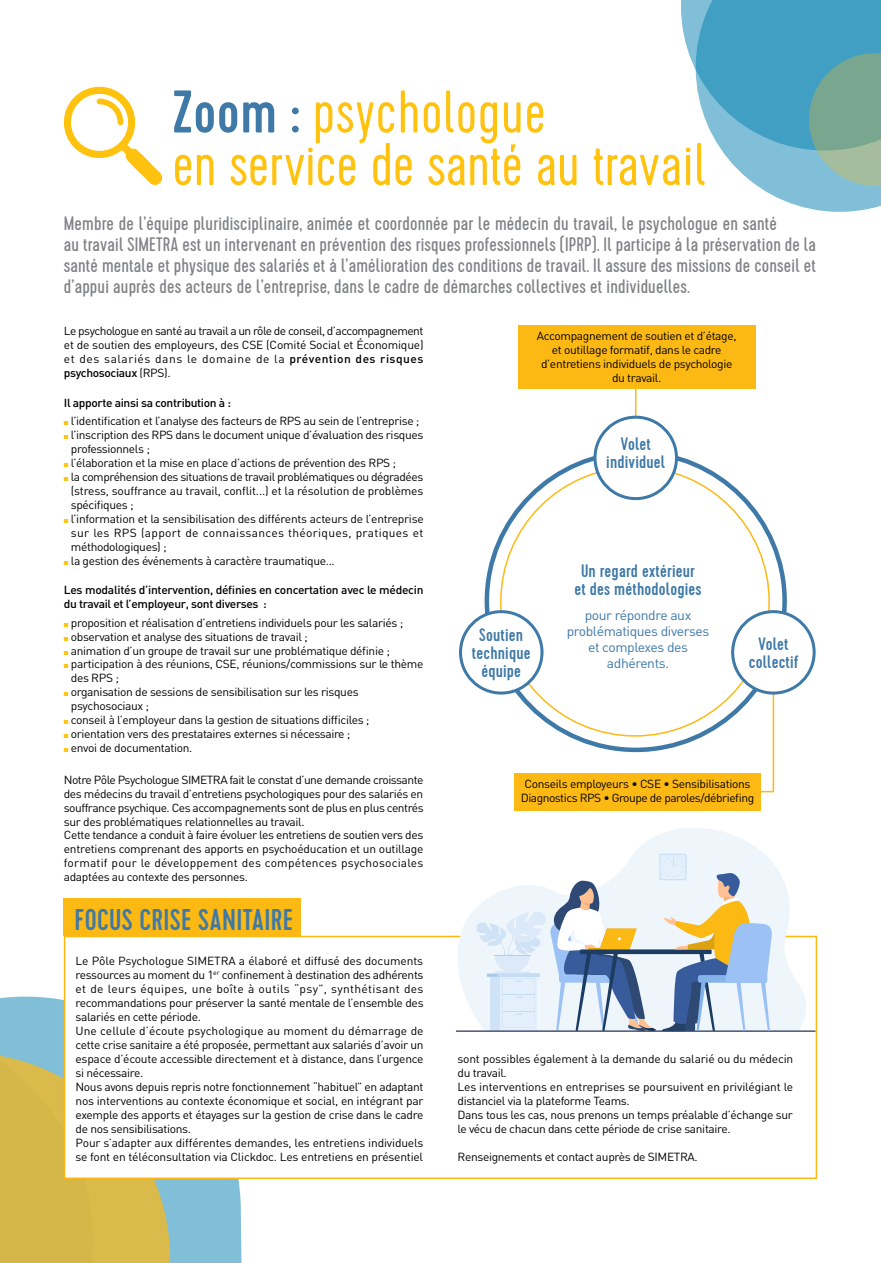
<style>
.page{position:relative;width:881px;height:1263px;background:#fff}
.page>*{position:absolute;margin:0;border:0;box-sizing:border-box;transform-origin:0 0}
.t1{font:300 60px/52.5px "Cervo W01";letter-spacing:.01em;color:#ffc20e}
.t2{font:500 30px "Cervo W01";letter-spacing:.01em;color:#3e79a8}
.t3{font:19.5px/21px "Cervo W01";letter-spacing:.01em;color:#808285}
.t4{font:500 18px/18px "Cervo W01";letter-spacing:.01em;color:#3e79a8;text-align:center}
.t5{font:13.5px/16.2px "DIN";letter-spacing:-.03em;color:#3e79a8;text-align:center}
.t6{font:11.7px/14px "DIN";letter-spacing:-.03em;color:#000}
.t7{font:500 11.7px/14px "DIN";letter-spacing:-.03em;color:#000}
.s1{font-weight:500;color:#3e79a8}
.s2{font-weight:500}
.s3{color:#ffc20e}
</style>
<div class="page">
<hr style="left:634px;top:374px;width:2px;height:52px;background:#fdb913">
<svg style="left:681px;top:0;width:199px;height:212px"></svg>
<div style="left:0;top:996px;width:242px;height:267px;background:#80bfd7"></div>
<svg style="left:0;top:1023px;width:170px;height:240px;background:#cab85a"></svg>
<svg style="left:63px;top:86px;width:100px;height:99px"></svg>
<div style="left:64px;top:898px;width:237px;height:38px;background:#fdb913"></div>
<div style="left:518px;top:325px;width:237px;height:64px;background:#fdb913"></div>
<div style="left:514px;top:773px;width:246px;height:37px;background:#fdb913"></div>
<div style="left:64px;top:936px;width:752px;height:243px;background:#fff;border:2px solid #fdb913"></div>
<svg style="left:442px;top:795px;width:376px;height:236px"></svg>
<div style="left:659px;top:854px;width:27px;height:26px;background:#d5e6fa;border-radius:2px"></div>
<div style="left:660px;top:855px;width:25px;height:24px;background:#e4effc;border-radius:2px"></div>
<hr style="left:455px;top:1030px;width:360px;height:2px;background:#3c4664">
<svg style="left:475px;top:857px;width:297px;height:175px;background:#ced6dd"></svg>
<div style="left:594px;top:417px;width:82px;height:82px;background:#fff;border-radius:50%"></div>
<div style="left:593px;top:416px;width:84px;height:84px;border:3px solid #3e79a8;border-radius:50%"></div>
<div style="left:459px;top:610px;width:84px;height:84px;border:3px solid #3e79a8;border-radius:50%"></div>
<svg style="left:734px;top:680px;width:40px;height:113px"></svg>
<div style="left:732px;top:612px;width:81px;height:81px;background:#fff;border-radius:50%"></div>
<div style="left:730px;top:610px;width:85px;height:84px;border:3px solid #3e79a8;border-radius:50%"></div>
<h1 class="t1" style="left:172px;top:88px;width:535px"><span class="s1">Zoom :</span> psychologue<br>en service de santé au travail</h1>
<p class="t3" style="left:64px;top:213px;width:753px">Membre de l’équipe pluridisciplinaire, animée et coordonnée par le médecin du travail, le psychologue en santé<br>au travail Simetra est un intervenant en prévention des risques professionnels (IPRP). Il participe à la préservation de la santé mentale et physique des salariés et à l’amélioration des conditions de travail. Il assure des missions de conseil et d’appui auprès des acteurs de l’entreprise, dans le cadre de démarches collectives et individuelles.</p>
<p class="t6" style="left:64px;top:323px;width:361px;text-align:justify">Le psychologue en santé au travail a un rôle de conseil, d’accompagnement et de soutien des employeurs, des CSE (Comité Social et Économique) et des salariés dans le domaine de la <span class="s2">prévention des risques psychosociaux</span> (RPS).</p>
<p class="t7" style="left:64px;top:395px;width:169px">Il apporte ainsi sa contribution à :</p>
<p class="t6" style="left:64px;top:414px;width:357px"><span class="s3">■</span> l’identification et l’analyse des facteurs de RPS au sein de l’entreprise ;</p>
<p class="t6" style="left:71px;top:428px;width:354px;text-indent:-7px"><span class="s3">■</span> l’inscription des RPS dans le document unique d’évaluation des risques professionnels ;</p>
<p class="t6" style="left:64px;top:456px;width:333px"><span class="s3">■</span> l’élaboration et la mise en place d’actions de prévention des RPS ;</p>
<p class="t6" style="left:71px;top:469px;width:354px;text-align:justify;text-indent:-7px"><span class="s3">■</span> la compréhension des situations de travail problématiques ou dégradées (stress, souffrance au travail, conflit...) et la résolution de problèmes spécifiques ;</p>
<p class="t6" style="left:71px;top:511px;width:354px;text-align:justify;text-indent:-7px"><span class="s3">■</span> l’information et la sensibilisation des différents acteurs de l’entreprise sur les RPS (apport de connaissances théoriques, pratiques et méthodologiques) ;</p>
<p class="t6" style="left:64px;top:553px;width:272px"><span class="s3">■</span> la gestion des événements à caractère traumatique...</p>
<p class="t7" style="left:64px;top:583px;width:361px">Les modalités d’intervention, définies en concertation avec le médecin du travail et l’employeur, sont diverses :</p>
<p class="t6" style="left:64px;top:615px;width:341px"><span class="s3">■</span> proposition et réalisation d’entretiens individuels pour les salariés ;</p>
<p class="t6" style="left:64px;top:629px;width:245px"><span class="s3">■</span> observation et analyse des situations de travail ;</p>
<p class="t6" style="left:64px;top:643px;width:327px"><span class="s3">■</span> animation d’un groupe de travail sur une problématique définie ;</p>
<p class="t6" style="left:71px;top:657px;width:354px;text-indent:-7px"><span class="s3">■</span> participation à des réunions, CSE, réunions/commissions sur le thème des RPS ;</p>
<p class="t6" style="left:71px;top:685px;width:289px;text-indent:-7px"><span class="s3">■</span> organisation de sessions de sensibilisation sur les risques psychosociaux ;</p>
<p class="t6" style="left:64px;top:713px;width:307px"><span class="s3">■</span> conseil à l’employeur dans la gestion de situations difficiles ;</p>
<p class="t6" style="left:64px;top:727px;width:288px"><span class="s3">■</span> orientation vers des prestataires externes si nécessaire ;</p>
<p class="t6" style="left:64px;top:741px;width:130px"><span class="s3">■</span> envoi de documentation.</p>
<p class="t6" style="left:64px;top:772px;width:132px">Notre Pôle Psychologue Simetra</p>
<p class="t6" style="left:64px;top:772px;width:361px;text-indent:166px">fait le constat d’une demande croissante des médecins du travail d’entretiens psychologiques pour des salariés en souffrance psychique. Ces accompagnements sont de plus en plus centrés sur des problématiques relationnelles au travail.<br>Cette tendance a conduit à faire évoluer les entretiens de soutien vers des entretiens comprenant des apports en psychoéducation et un outillage formatif pour le développement des compétences psychosociales adaptées au contexte des personnes.</p>
<h2 class="t2" style="left:74px;top:902px;width:220px">Focus crise sanitaire</h2>
<p class="t6" style="left:75px;top:954px;width:349px">Le Pôle Psychologue SIMETRA a élaboré et diffusé des documents ressources au moment du 1<sup>er</sup> confinement à destination des adhérents et de leurs équipes, une boîte à outils “psy”, synthétisant des recommandations pour préserver la santé mentale de l’ensemble des salariés en cette période.<br>Une cellule d’écoute psychologique au moment du démarrage de cette crise sanitaire a été proposée, permettant aux salariés d’avoir un espace d’écoute accessible directement et à distance, dans l’urgence si nécessaire.<br>Nous avons depuis repris notre fonctionnement “habituel” en adaptant nos interventions au contexte économique et social, en intégrant par exemple des apports et étayages sur la gestion de crise dans le cadre de nos sensibilisations.<br>Pour s’adapter aux différentes demandes, les entretiens individuels se font en téléconsultation via Clickdoc. Les entretiens en présentiel</p>
<p class="t6" style="left:536px;top:329px;width:201px;text-align:center">Accompagnement de soutien et d’étage, et outillage formatif, dans le cadre d’entretiens individuels de psychologie du travail.</p>
<h3 class="t4" style="left:606px;top:435px;width:60px">Volet individuel</h3>
<h3 class="t4" style="left:574px;top:562px;width:128px">Un regard extérieur et des méthodologies</h3>
<p class="t5" style="left:566px;top:606px;width:144px">pour répondre aux problématiques diverses et complexes des adhérents.</p>
<h3 class="t4" style="left:471px;top:626px;width:60px">Soutien technique équipe</h3>
<h3 class="t4" style="left:748px;top:635px;width:51px">Volet collectif</h3>
<p class="t6" style="left:520px;top:776px;width:235px;text-align:center">Conseils employeurs • CSE • Sensibilisations<br>Diagnostics RPS • Groupe de paroles/débriefing</p>
<p class="t6" style="left:457px;top:1052px;width:337px">sont possibles également à la demande du salarié ou du médecin du travail.<br>Les interventions en entreprises se poursuivent en privilégiant le distanciel via la plateforme Teams.<br>Dans tous les cas, nous prenons un temps préalable d’échange sur le vécu de chacun dans cette période de crise sanitaire.</p>
<p class="t6" style="left:457px;top:1149px;width:205px">Renseignements et contact auprès de Simetra</p>
<p class="t6" style="left:694px;top:1149px;width:5px">.</p>
</div>
